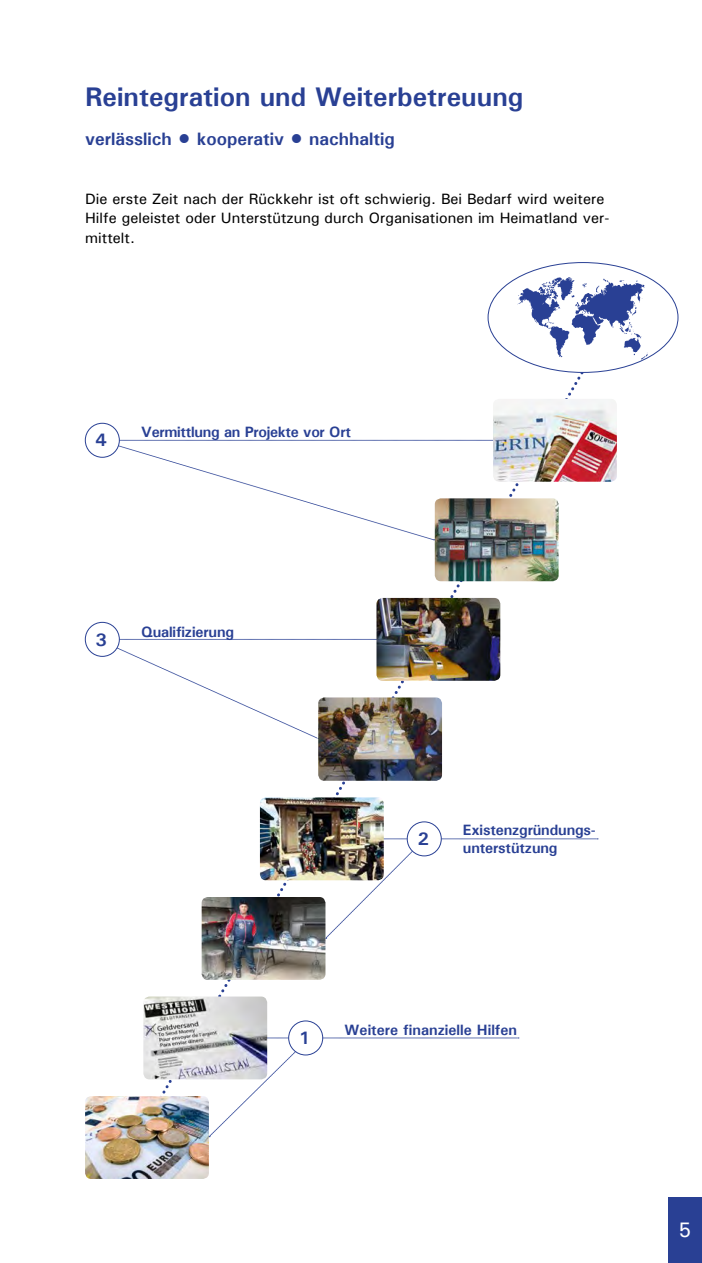
<style>
.page{position:relative;width:702px;height:1263px;background:#fff}
.page>*{position:absolute;margin:0;border:0;box-sizing:border-box;transform-origin:0 0}
.t1{font:700 27px "Univers";color:#294094}
.t2{font:21px "Univers";color:#fff}
.t3{font:700 18px "Univers";color:#294094}
.t4{font:15px/19.5px "Univers";color:#000}
.t5{font:700 15px/18px "Univers";letter-spacing:-.01em;color:#294094}
</style>
<div class="page">
<div style="left:668px;top:1197px;width:34px;height:66px;background:#294094"></div>
<svg style="left:135px;top:362px;width:457px;height:776px"></svg>
<div style="left:289px;top:1021px;width:34px;height:34px;background:#fff;border-radius:50%"></div>
<div style="left:288px;top:1021px;width:35px;height:34px;border:1px solid #294094;border-radius:50%"></div>
<div style="left:407px;top:822px;width:34px;height:34px;background:#fff;border-radius:50%"></div>
<div style="left:407px;top:822px;width:34px;height:34px;border:1px solid #294094;border-radius:50%"></div>
<div style="left:85px;top:622px;width:35px;height:35px;border:1px solid #294094;border-radius:50%"></div>
<svg style="left:101px;top:440px;width:413px;height:101px"></svg>
<div style="left:85px;top:423px;width:34px;height:34px;background:#fff;border-radius:50%"></div>
<div style="left:85px;top:423px;width:35px;height:34px;border:1px solid #294094;border-radius:50%"></div>
<img style="left:318px;top:697px;width:124px;height:84px">
<img style="left:376px;top:598px;width:124px;height:83px">
<img style="left:85px;top:1096px;width:124px;height:83px">
<img style="left:202px;top:897px;width:123px;height:83px">
<img style="left:260px;top:797px;width:124px;height:83px">
<img style="left:143px;top:996px;width:124px;height:83px">
<img style="left:435px;top:498px;width:123px;height:83px">
<div style="left:488px;top:263px;width:190px;height:109px;background:#fff;border-radius:50%"></div>
<img style="left:516px;top:273px;width:134px;height:89px">
<img style="left:493px;top:399px;width:124px;height:83px">
<h1 class="t1" style="left:85px;top:81px;width:439px">Reintegration und Weiterbetreuung</h1>
<p class="t3" style="left:85px;top:128px;width:311px">verlässlich • kooperativ • nachhaltig</p>
<p class="t4" style="left:85px;top:189px;width:526px">Die erste Zeit nach der Rückkehr ist oft schwierig. Bei Bedarf wird weitere<br>Hilfe geleistet oder Unterstützung durch Organisationen im Heimatland ver&shy;mittelt.</p>
<p class="t3" style="left:96px;top:429px;width:13px">4</p>
<p class="t5" style="left:141px;top:423px;width:211px">Vermittlung an Projekte vor Ort</p>
<p class="t3" style="left:96px;top:628px;width:13px">3</p>
<p class="t5" style="left:141px;top:623px;width:94px">Qualifizierung</p>
<p class="t3" style="left:417px;top:828px;width:13px">2</p>
<p class="t5" style="left:463px;top:821px;width:135px">Existenzgründungs&shy;unterstützung</p>
<p class="t3" style="left:299px;top:1027px;width:13px">1</p>
<p class="t5" style="left:344px;top:1021px;width:174px">Weitere finanzielle Hilfen</p>
<h2 class="t2" style="left:678px;top:1217px;width:15px">5</h2>
</div>
